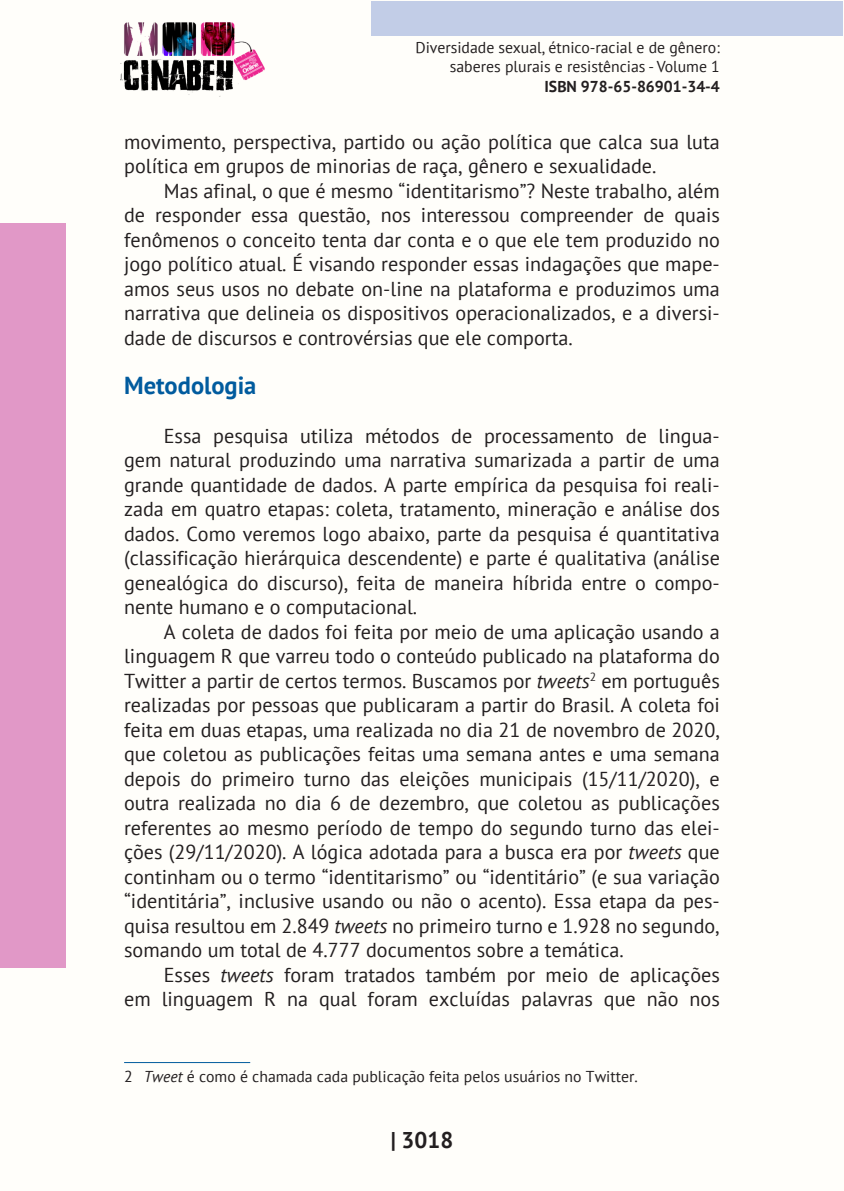
<style>
.page{position:relative;width:844px;height:1191px;background:#fff}
.page>*{position:absolute;margin:0;border:0;box-sizing:border-box;transform-origin:0 0}
._9_SUBTÍTULOS{font:700 24.5px "PT Sans";color:#015b9e}
.t1{font:700 22.75px "PT Sans";color:#231f20}
._8_CORPO{font:20.12px/24.5px "PT Sans";color:#231f20;text-align:justify}
._5_RODAPÉ{font:15.75px/18.9px "PT Sans";color:#231f20;text-align:right}
.t2{font:700 15.75px "PT Sans";color:#231f20}
.s1{font-style:italic}
</style>
<div class="page">
<div style="left:0;top:0;width:843px;height:1191px;background:#fffefa"></div>
<div style="left:371px;top:1px;width:471px;height:35px;background:#c2cde7"></div>
<div style="left:0;top:223px;width:65px;height:744px;background:#e198c7"></div>
<img style="left:120px;top:22px;width:144px;height:75px">
<hr style="left:124px;top:1062px;width:126px;height:1px;background:#015b9e">
<p class="_5_RODAPÉ" style="left:415px;top:38px;width:306px">Diversidade sexual, étnico-racial e de gênero: saberes plurais e resistências - Volume 1</p>
<p class="t2" style="left:544px;top:76px;width:177px">ISBN 978-65-86901-34-4</p>
<p class="_8_CORPO" style="left:124px;top:129px;width:597px">movimento, perspectiva, partido ou ação política que calca sua luta política em grupos de minorias de raça, gênero e sexualidade.</p>
<p class="_8_CORPO" style="left:124px;top:178px;width:597px;text-indent:40px">Mas afinal, o que é mesmo “identitarismo”? Neste trabalho, além de responder essa questão, nos interessou compreender de quais fenômenos o conceito tenta dar conta e o que ele tem produzido no jogo político atual. É visando responder essas indagações que mape&shy;amos seus usos no debate on-line na plataforma e produzimos uma narrativa que delineia os dispositivos operacionalizados, e a diversi&shy;dade de discursos e controvérsias que ele comporta.</p>
<p class="_9_SUBTÍTULOS" style="left:124px;top:369px;width:134px">Metodologia</p>
<p class="_8_CORPO" style="left:124px;top:423px;width:597px;text-indent:40px">Essa pesquisa utiliza métodos de processamento de lingua&shy;gem natural produzindo uma narrativa sumarizada a partir de uma grande quantidade de dados. A parte empírica da pesquisa foi reali&shy;zada em quatro etapas: coleta, tratamento, mineração e análise dos dados. Como veremos logo abaixo, parte da pesquisa é quantitativa (classificação hierárquica descendente) e parte é qualitativa (análise genealógica do discurso), feita de maneira híbrida entre o compo&shy;nente humano e o computacional.</p>
<p class="_8_CORPO" style="left:124px;top:619px;width:597px;text-indent:40px">A coleta de dados foi feita por meio de uma aplicação usando a linguagem R que varreu todo o conteúdo publicado na plataforma do Twitter a partir de certos termos. Buscamos por <span class="s1">tweets</span><sup>2</sup> em português realizadas por pessoas que publicaram a partir do Brasil. A coleta foi feita em duas etapas, uma realizada no dia 21 de novembro de 2020, que coletou as publicações feitas uma semana antes e uma semana depois do primeiro turno das eleições municipais (15/11/2020), e outra realizada no dia 6 de dezembro, que coletou as publicações referentes ao mesmo período de tempo do segundo turno das elei&shy;ções (29/11/2020). A lógica adotada para a busca era por <span class="s1">tweets</span> que continham ou o termo “identitarismo” ou “identitário” (e sua variação “identitária”, inclusive usando ou não o acento). Essa etapa da pes&shy;quisa resultou em 2.849 <span class="s1">tweets</span> no primeiro turno e 1.928 no segundo, somando um total de 4.777 documentos sobre a temática.</p>
<p class="_8_CORPO" style="left:124px;top:962px;width:597px;text-align:right">Esses <span class="s1">tweets</span> foram tratados também por meio de aplicações<br>em linguagem R na qual foram excluídas palavras que não nos</p>
<p class="_5_RODAPÉ" style="left:124px;top:1066px;width:515px">2 <span class="s1">Tweet</span> é como é chamada cada publicação feita pelos usuários no Twitter.</p>
<p class="t1" style="left:390px;top:1125px;width:64px">| 3018</p>
</div>
